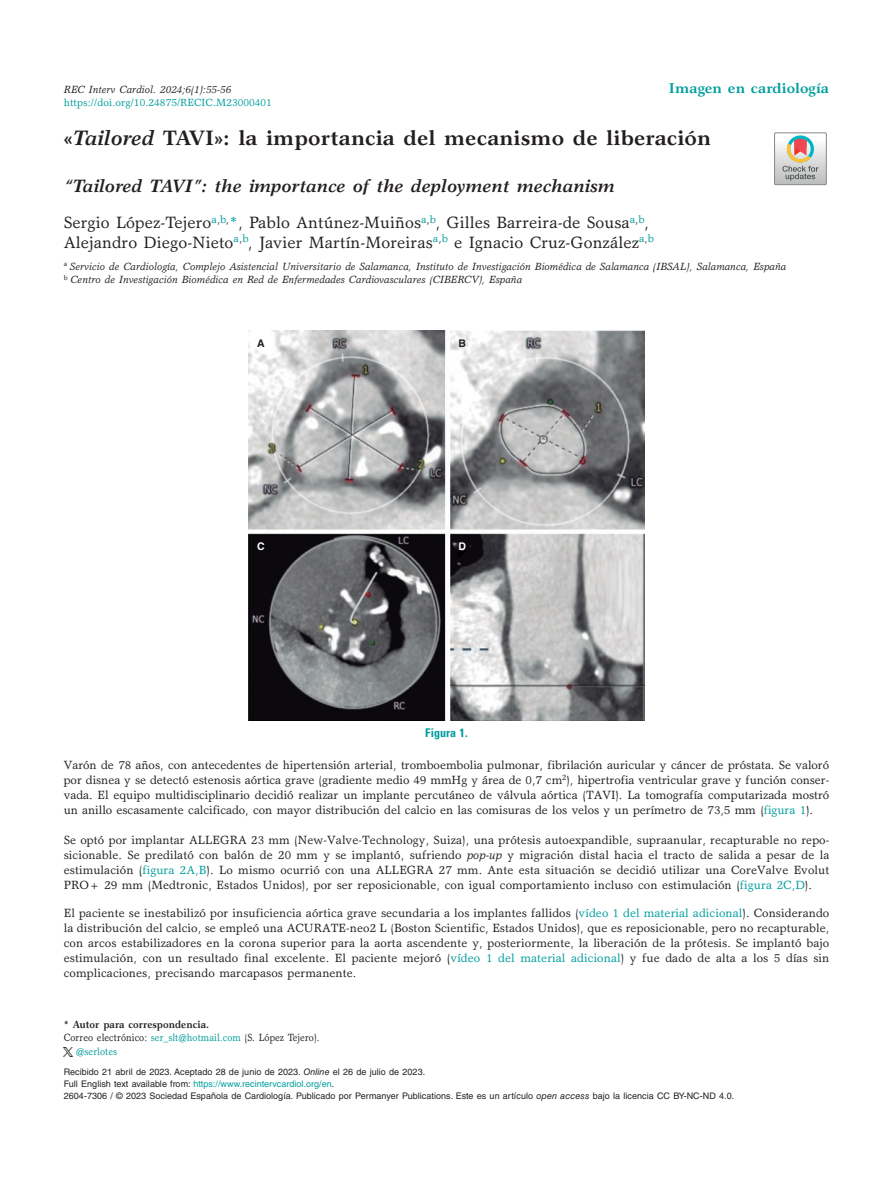
<style>
.page{position:relative;width:893px;height:1191px;background:#fff}
.page>*{position:absolute;margin:0;border:0;box-sizing:border-box;transform-origin:0 0}
.t1{font:700 21px "Garth Graphic Std";letter-spacing:.005em;color:#231f20}
.t2{font:italic 700 18px "Garth Graphic Std";letter-spacing:.005em;color:#231f20}
.t3{font:16.5px/19.5px "Garth Graphic Std";letter-spacing:.005em;color:#231f20}
.t4{font:700 14.25px "Garth Graphic Std";letter-spacing:.005em;color:#009d9d}
.t5{font:12px/15px "Garth Graphic Std";letter-spacing:.005em;color:#231f20;text-align:justify}
.t6{font:700 condensed 12px "Univers LT Std";letter-spacing:.005em;color:#009d9d}
.t7{font:italic 10.5px/13.5px "Garth Graphic Std";letter-spacing:.005em;color:#231f20}
.t8{font:10.5px "Garth Graphic Std";letter-spacing:.005em;color:#231f20;scale:.9 1}
.t9{font:10.5px "Garth Graphic Std";letter-spacing:.005em;color:#009d9d}
.t10{font:700 10.5px "Garth Graphic Std";letter-spacing:.005em;color:#231f20;scale:.9 1}
.t11{font:10.5px "Garth Graphic Std";letter-spacing:.005em;color:#009d9d;scale:.9 1}
.t12{font:700 10.5px "Helvetica LT Std";color:#231f20}
.t13{font:700 10.5px "Helvetica LT Std";color:#fff}
.t14{font:9px/12px "Helvetica LT Std";letter-spacing:.005em;color:#231f20}
.s1{font-style:italic}
.s2{color:#009d9d}
</style>
<div class="page">
<svg style="left:64px;top:1047px;width:8px;height:9px"></svg>
<svg style="left:774px;top:133px;width:52px;height:52px"></svg>
<img style="left:248px;top:331px;width:396px;height:389px">
<p class="t7" style="left:64px;top:82px;width:169px">REC Interv Cardiol. 2024;6(1):55-56</p>
<p class="t4" style="left:669px;top:79px;width:162px">Imagen en cardiología</p>
<p class="t9" style="left:64px;top:96px;width:210px">https://doi.org/10.24875/RECIC.M23000401</p>
<h1 class="t1" style="left:64px;top:125px;width:649px">«<span class="s1">Tailored</span> TAVI»: la importancia del mecanismo de liberación</h1>
<h2 class="t2" style="left:64px;top:175px;width:552px">“Tailored TAVI”: the importance of the deployment mechanism</h2>
<h3 class="t3" style="left:64px;top:213px;width:592px">Sergio López-Tejero<sup>a</sup><sup>,</sup><sup>b</sup><sup>,</sup><span class="s2">*</span>, Pablo Antúnez-Muiños<sup>a</sup><sup>,</sup><sup>b</sup>, Gilles Barreira-de Sousa<sup>a</sup><sup>,</sup><sup>b</sup>,<br>Alejandro Diego-Nieto<sup>a</sup><sup>,</sup><sup>b</sup>, Javier Martín-Moreiras<sup>a</sup><sup>,</sup><sup>b</sup> e Ignacio Cruz-González<sup>a</sup><sup>,</sup><sup>b</sup></h3>
<p class="t7" style="left:64px;top:259px;width:724px"><sup>a</sup> Servicio de Cardiología, Complejo Asistencial Universitario de Salamanca, Instituto de Investigación Biomédica de Salamanca (IBSAL), Salamanca, España <sup>b</sup> Centro de Investigación Biomédica en Red de Enfermedades Cardiovasculares (CIBERCV), España</p>
<p class="t12" style="left:257px;top:337px;width:9px">A</p>
<p class="t13" style="left:257px;top:539px;width:9px">C</p>
<p class="t12" style="left:458px;top:337px;width:9px">B</p>
<p class="t13" style="left:458px;top:539px;width:9px">D</p>
<p class="t6" style="left:425px;top:725px;width:44px">Figura 1.</p>
<p class="t5" style="left:64px;top:757px;width:767px">Varón de 78 años, con antecedentes de hipertensión arterial, tromboembolia pulmonar, fibrilación auricular y cáncer de próstata. Se valoró por disnea y se detectó estenosis aórtica grave (gradiente medio 49 mmHg y área de 0,7 cm<sup>2</sup>), hipertrofia ventricular grave y función conser&shy;vada. El equipo multidisciplinario decidió realizar un implante percutáneo de válvula aórtica (TAVI). La tomografía computarizada mostró un anillo escasamente calcificado, con mayor distribución del calcio en las comisuras de los velos y un perímetro de 73,5 mm (<span class="s2">figura 1</span>).</p>
<p class="t5" style="left:64px;top:832px;width:767px">Se optó por implantar ALLEGRA 23 mm (New-Valve-Technology, Suiza), una prótesis autoexpandible, supraanular, recapturable no repo&shy;sicionable. Se predilató con balón de 20 mm y se implantó, sufriendo <span class="s1">pop-up</span> y migración distal hacia el tracto de salida a pesar de la estimulación (<span class="s2">figura 2A,B</span>). Lo mismo ocurrió con una ALLEGRA 27 mm. Ante esta situación se decidió utilizar una CoreValve Evolut PRO+ 29 mm (Medtronic, Estados Unidos), por ser reposicionable, con igual comportamiento incluso con estimulación (<span class="s2">figura 2C,D</span>).</p>
<p class="t5" style="left:64px;top:905px;width:767px">El paciente se inestabilizó por insuficiencia aórtica grave secundaria a los implantes fallidos (<span class="s2">vídeo 1 del material adicional</span>). Considerando la distribución del calcio, se empleó una ACURATE-neo2 L (Boston Scientific, Estados Unidos), que es reposicionable, pero no recapturable, con arcos estabilizadores en la corona superior para la aorta ascendente y, posteriormente, la liberación de la prótesis. Se implantó bajo estimulación, con un resultado final excelente. El paciente mejoró (<span class="s2">vídeo 1 del material adicional</span>) y fue dado de alta a los 5 días sin complicaciones, precisando marcapasos permanente.</p>
<p class="t10" style="left:64px;top:1017px;width:163px">* Autor para correspondencia.</p>
<p class="t8" style="left:64px;top:1031px;width:286px">Correo electrónico: <span class="s2">ser_slt@hotmail.com</span> (S. López Tejero).</p>
<p class="t11" style="left:76px;top:1044px;width:47px">@serlotes</p>
<p class="t14" style="left:64px;top:1066px;width:672px">Recibido 21 abril de 2023. Aceptado 28 de junio de 2023. <span class="s1">Online</span> el 26 de julio de 2023.<br>Full English text available from: <span class="s2">https://www.recintervcardiol.org/en</span>.<br>2604-7306 / © 2023 Sociedad Española de Cardiología. Publicado por Permanyer Publications. Este es un artículo <span class="s1">open access</span> bajo la licencia CC BY-NC-ND 4.0.</p>
</div>
